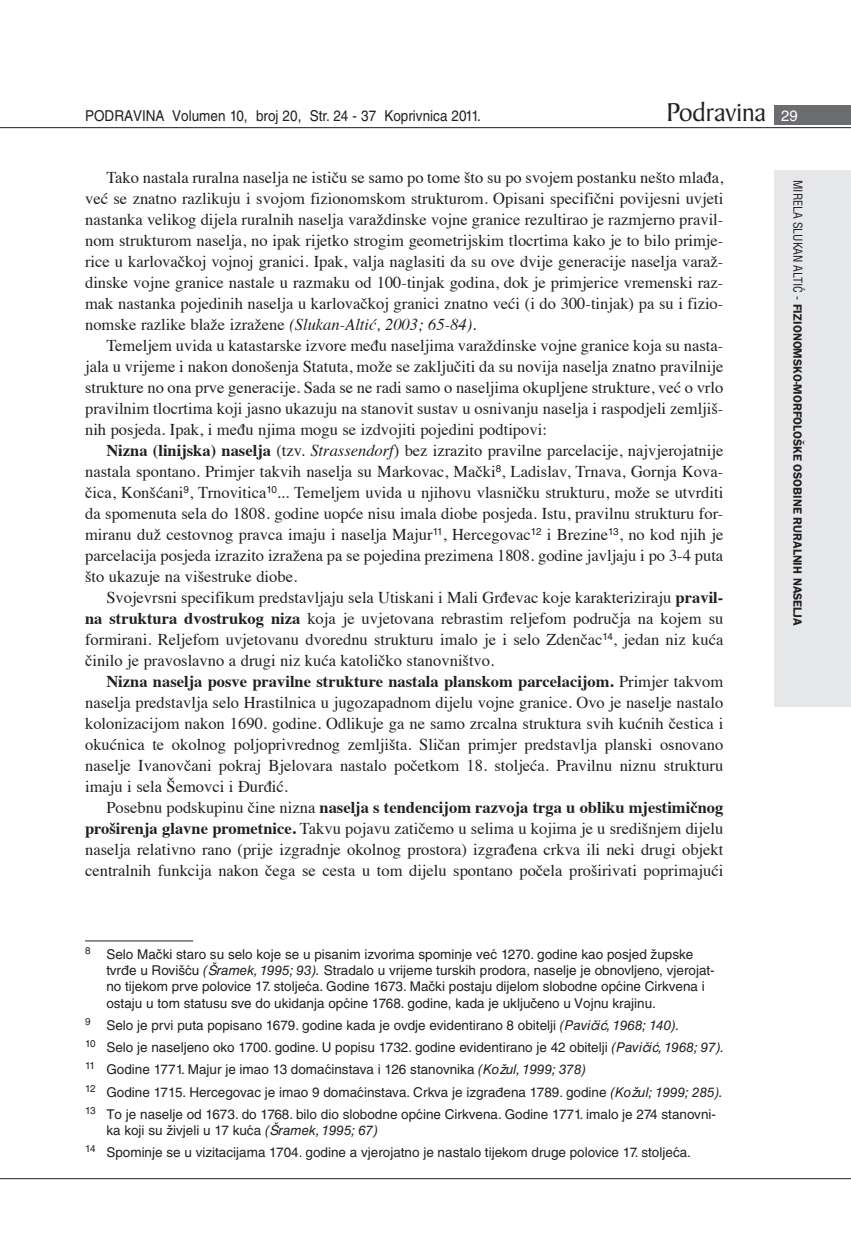
<style>
.page{position:relative;width:851px;height:1234px;background:#fff}
.page>*{position:absolute;margin:0;border:0;box-sizing:border-box;transform-origin:0 0}
.t1{font:27.6px "Baker Signet BT";color:#231f20}
._05-1_Osnovni_tekst{font:16.5px/21px "Times";color:#231f20;text-align:justify}
.t2{font:15px "Helvetica LT Skin 29";color:#231f20;scale:.9 1}
.Fusnota{font:13.5px/16.2px "Helvetica LT Skin 29";color:#231f20}
.t3{font:600 12px "ITC Franklin Gothic Skin 29";letter-spacing:-.005em;color:#231f20}
.s1{font-family:"Helvetica LT Skin 29";font-size:15px;color:#fff}
.s2{font-style:italic}
.s3{font-weight:700}
.s4{font-family:"Helvetica LT Skin 29";font-weight:400;font-stretch:condensed}
</style>
<div class="page">
<div style="left:774px;top:170px;width:76px;height:536px;background:#e6e7e9"></div>
<div style="left:774px;top:105px;width:76px;height:19px;background:#6c6d70"></div>
<hr style="left:0;top:127px;width:850px;height:1px;background:#231f20">
<hr style="left:0;top:1177px;width:850px;height:1px;background:#231f20">
<hr style="left:85px;top:940px;width:108px;height:1px;background:#231f20">
<p class="t2" style="left:85px;top:107px;width:441px">PODRAVINA Volumen 10, broj 20, Str. 24 - 37 Koprivnica 2011.</p>
<h1 class="t1" style="left:666px;top:95px;width:133px">Podravina <span class="s1">29</span></h1>
<p class="_05-1_Osnovni_tekst" style="left:85px;top:165px;width:639px;text-indent:21px">Tako nastala ruralna naselja ne ističu se samo po tome što su po svojem postanku nešto mlađa, već se znatno razlikuju i svojom fizionomskom strukturom. Opisani specifični povijesni uvjeti nastanka velikog dijela ruralnih naselja varaždinske vojne granice rezultirao je razmjerno pravil&shy;nom strukturom naselja, no ipak rijetko strogim geometrijskim tlocrtima kako je to bilo primje&shy;rice u karlovačkoj vojnoj granici. Ipak, valja naglasiti da su ove dvije generacije naselja varaž&shy;dinske vojne granice nastale u razmaku od 100-tinjak godina, dok je primjerice vremenski raz&shy;mak nastanka pojedinih naselja u karlovačkoj granici znatno veći (i do 300-tinjak) pa su i fizio&shy;nomske razlike blaže izražene <span class="s2">(Slukan-Altić, 2003; 65-84).</span></p>
<p class="_05-1_Osnovni_tekst" style="left:85px;top:333px;width:639px;text-indent:21px">Temeljem uvida u katastarske izvore među naseljima varaždinske vojne granice koja su nasta&shy;jala u vrijeme i nakon donošenja Statuta, može se zaključiti da su novija naselja znatno pravilnije strukture no ona prve generacije. Sada se ne radi samo o naseljima okupljene strukture, već o vrlo pravilnim tlocrtima koji jasno ukazuju na stanovit sustav u osnivanju naselja i raspodjeli zemljiš&shy;nih posjeda. Ipak, i među njima mogu se izdvojiti pojedini podtipovi:</p>
<p class="_05-1_Osnovni_tekst" style="left:85px;top:438px;width:639px;text-indent:21px"><span class="s3">Nizna (linijska) naselja</span> (tzv. <span class="s2">Strassendorf</span>) bez izrazito pravilne parcelacije, najvjerojatnije nastala spontano. Primjer takvih naselja su Markovac, Mački<sup>8</sup>, Ladislav, Trnava, Gornja Kova&shy;čica, Konšćani<sup>9</sup>, Trnovitica<sup>10</sup>... Temeljem uvida u njihovu vlasničku strukturu, može se utvrditi da spomenuta sela do 1808. godine uopće nisu imala diobe posjeda. Istu, pravilnu strukturu for&shy;miranu duž cestovnog pravca imaju i naselja Majur<sup>11</sup>, Hercegovac<sup>12</sup> i Brezine<sup>13</sup>, no kod njih je parcelacija posjeda izrazito izražena pa se pojedina prezimena 1808. godine javljaju i po 3-4 puta što ukazuje na višestruke diobe.</p>
<p class="_05-1_Osnovni_tekst" style="left:85px;top:585px;width:639px;text-indent:21px">Svojevrsni specifikum predstavljaju sela Utiskani i Mali Grđevac koje karakteriziraju <span class="s3">pravil&shy;na struktura dvostrukog niza</span> koja je uvjetovana rebrastim reljefom područja na kojem su formirani. Reljefom uvjetovanu dvorednu strukturu imalo je i selo Zdenčac<sup>14</sup>, jedan niz kuća činilo je pravoslavno a drugi niz kuća katoličko stanovništvo.</p>
<p class="_05-1_Osnovni_tekst" style="left:85px;top:669px;width:639px;text-indent:21px"><span class="s3">Nizna naselja posve pravilne strukture nastala planskom parcelacijom.</span> Primjer takvom naselja predstavlja selo Hrastilnica u jugozapadnom dijelu vojne granice. Ovo je naselje nastalo kolonizacijom nakon 1690. godine<span class="s2">.</span> Odlikuje ga ne samo zrcalna struktura svih kućnih čestica i okućnica te okolnog poljoprivrednog zemljišta. Sličan primjer predstavlja planski osnovano naselje Ivanovčani pokraj Bjelovara nastalo početkom 18. stoljeća. Pravilnu niznu strukturu imaju i sela Šemovci i Đurđić.</p>
<p class="_05-1_Osnovni_tekst" style="left:85px;top:795px;width:639px;text-indent:21px">Posebnu podskupinu čine nizna <span class="s3">naselja s tendencijom razvoja trga u obliku mjestimičnog proširenja glavne prometnice.</span> Takvu pojavu zatičemo u selima u kojima je u središnjem dijelu naselja relativno rano (prije izgradnje okolnog prostora) izgrađena crkva ili neki drugi objekt centralnih funkcija nakon čega se cesta u tom dijelu spontano počela proširivati poprimajući</p>
<p class="Fusnota" style="left:106px;top:945px;width:609px;text-indent:-21px"><sup>8</sup> Selo Mački staro su selo koje se u pisanim izvorima spominje već 1270. godine kao posjed župske tvrđe u Rovišću <span class="s2">(Šramek, 1995; 93).</span> Stradalo u vrijeme turskih prodora, naselje je obnovljeno, vjerojat&shy;no tijekom prve polovice 17. stoljeća. Godine 1673. Mački postaju dijelom slobodne općine Cirkvena i ostaju u tom statusu sve do ukidanja općine 1768. godine, kada je uključeno u Vojnu krajinu.</p>
<p class="Fusnota" style="left:85px;top:1016px;width:595px"><sup>9</sup> Selo je prvi puta popisano 1679. godine kada je ovdje evidentirano 8 obitelji <span class="s2">(Pavičić, 1968; 140).</span></p>
<p class="Fusnota" style="left:85px;top:1038px;width:640px"><sup>10</sup> Selo je naseljeno oko 1700. godine. U popisu 1732. godine evidentirano je 42 obitelji <span class="s2">(Pavičić, 1968; 97).</span></p>
<p class="Fusnota" style="left:85px;top:1061px;width:502px"><sup>11</sup> Godine 1771. Majur je imao 13 domaćinstava i 126 stanovnika <span class="s2">(Kožul, 1999; 378)</span></p>
<p class="Fusnota" style="left:85px;top:1083px;width:639px"><sup>12</sup> Godine 1715. Hercegovac je imao 9 domaćinstava. Crkva je izgrađena 1789. godine <span class="s2">(Kožul; 1999; 285).</span></p>
<p class="Fusnota" style="left:106px;top:1105px;width:611px;text-indent:-21px"><sup>13</sup> To je naselje od 1673. do 1768. bilo dio slobodne općine Cirkvena. Godine 1771. imalo je 274 stanovni&shy;ka koji su živjeli u 17 kuća <span class="s2">(Šramek, 1995; 67)</span></p>
<p class="Fusnota" style="left:85px;top:1144px;width:607px"><sup>14</sup> Spominje se u vizitacijama 1704. godine a vjerojatno je nastalo tijekom druge polovice 17. stoljeća.</p>
<p class="t3" style="left:804px;top:180px;width:447px;rotate:90deg"><span class="s4">MIRELA SLUKAN ALTIĆ -</span> FIZIONOMSKO-MORFOLOŠKE OSOBINE RURALNIH NASELJA</p>
</div>
